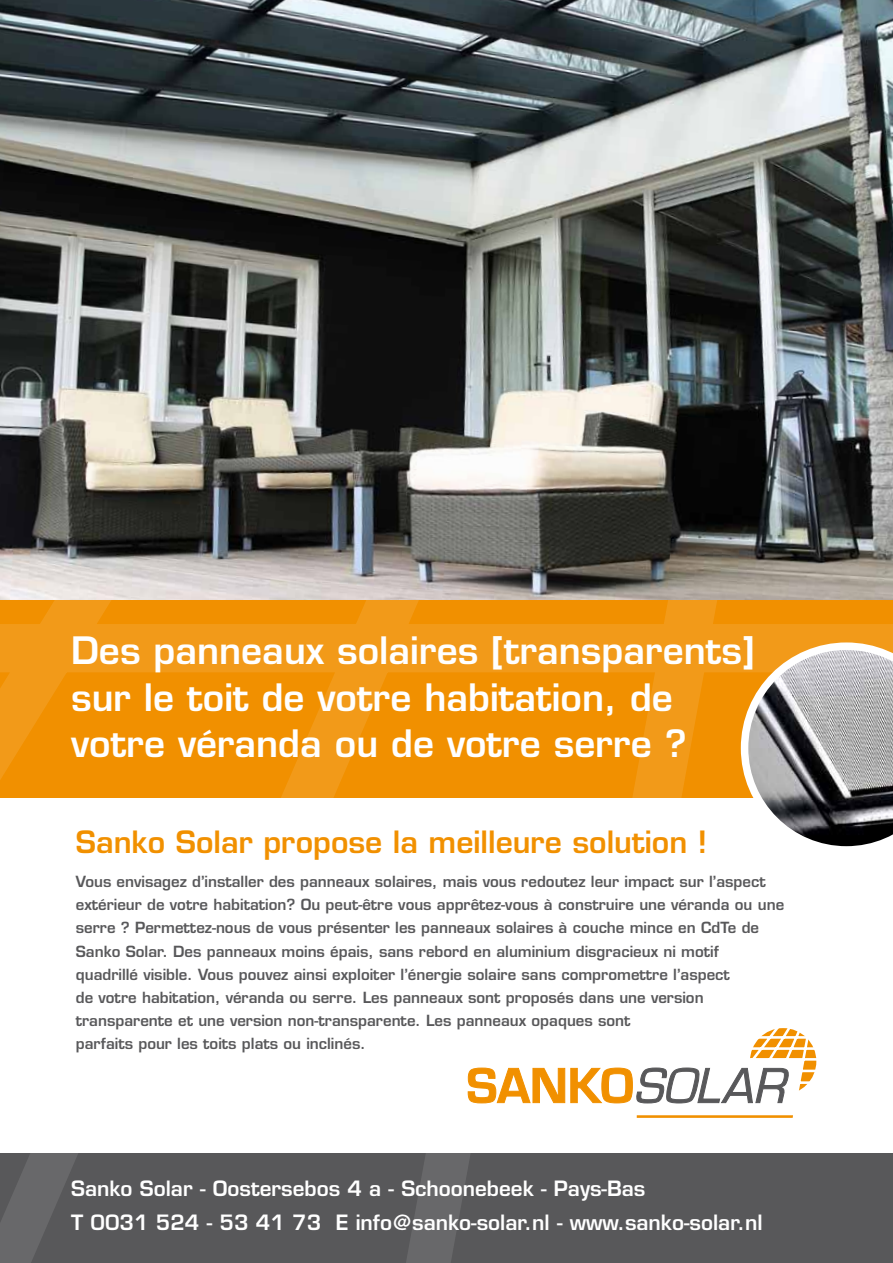
<style>
.page{position:relative;width:893px;height:1263px;background:#fff}
.page>*{position:absolute;margin:0;border:0;box-sizing:border-box;transform-origin:0 0}
.t1{font:600 36.9px/46.3px "Eurostile";color:#fff}
.t2{font:600 30px "Eurostile";color:#f19000}
.t3{font:600 20.55px/33.6px "Eurostile";color:#fff}
.t4{font:600 15px/23.1px "Eurostile";color:#58585a}
</style>
<div class="page">
<img style="left:0;top:0;width:893px;height:600px">
<svg style="left:0;top:600px;width:893px;height:198px;background:#f19309"></svg>
<svg style="left:741px;top:642px;width:152px;height:205px"></svg>
<div style="left:0;top:1154px;width:893px;height:109px;background:#58585a"></div>
<svg style="left:0;top:1154px;width:470px;height:109px"></svg>
<svg style="left:467px;top:1028px;width:350px;height:90px"></svg>
<hr style="left:637px;top:1115px;width:156px;height:3px;background:#f19000">
<h1 class="t1" style="left:71px;top:627px;width:685px">Des panneaux solaires [transparents] sur le toit de votre habitation, de votre véranda ou de votre serre ?</h1>
<h2 class="t2" style="left:76px;top:823px;width:633px">Sanko Solar propose la meilleure solution !</h2>
<p class="t4" style="left:76px;top:870px;width:710px">Vous envisagez d’installer des panneaux solaires, mais vous redoutez leur impact sur l’aspect extérieur de votre habitation? Ou peut-être vous apprêtez-vous à construire une véranda ou une serre ? Permettez-nous de vous présenter les panneaux solaires à couche mince en CdTe de Sanko Solar. Des panneaux moins épais, sans rebord en aluminium disgracieux ni motif quadrillé visible. Vous pouvez ainsi exploiter l’énergie solaire sans compromettre l’aspect<br>de votre habitation, véranda ou serre. Les panneaux sont proposés dans une version transparente et une version non-transparente. Les panneaux opaques sont<br>parfaits pour les toits plats ou inclinés.</p>
<h3 class="t3" style="left:71px;top:1171px;width:693px">Sanko Solar - Oostersebos 4 a - Schoonebeek - Pays-Bas<br>T 0031 524 - 53 41 73 E info@sanko-solar.nl - www.sanko-solar.nl</h3>
</div>
